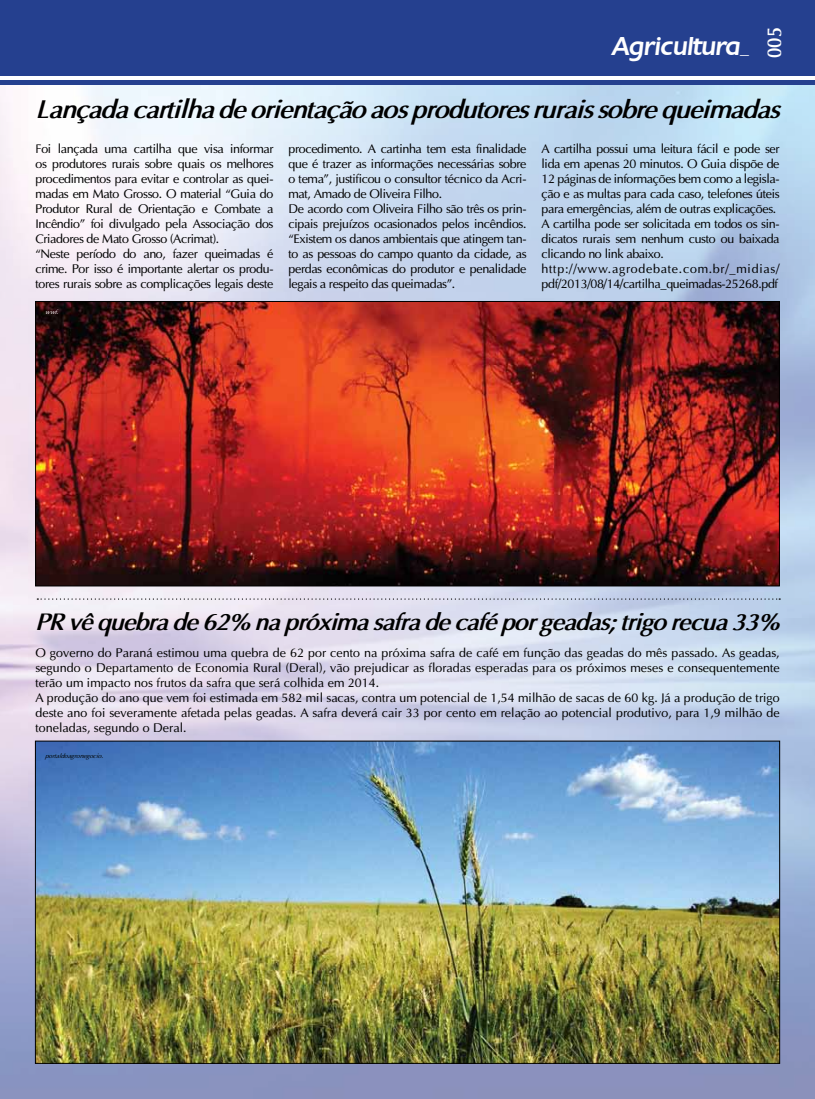
<style>
.page{position:relative;width:815px;height:1099px;background:#fff}
.page>*{position:absolute;margin:0;border:0;box-sizing:border-box;transform-origin:0 0}
.t1{font:italic 700 25.62px "Optima";color:#000}
.t2{font:italic 500 25px "Chantilly";letter-spacing:-.02em;color:#fff}
.t3{font:italic 700 23.75px "Optima";color:#000}
.t4{font:700 20px "Optima";color:#fff;scale:.87 1}
.t5{font:12.5px/15px "Optima";letter-spacing:-.03em;color:#000}
.t6{font:12.5px/15px "Optima";color:#000}
.t7{font:italic 6.25px "Optima";color:#000}
.t8{font:italic 6.25px "Optima";color:#fff}
</style>
<div class="page">
<div style="left:0;top:0;width:815px;height:85px;background:#25408f"></div>
<hr style="left:0;top:76px;width:815px;height:4px;background:#fff">
<img style="left:0;top:85px;width:815px;height:1013px">
<svg style="left:37px;top:598px;width:743px;height:1px"></svg>
<img style="left:37px;top:743px;width:741px;height:318px">
<img style="left:37px;top:303px;width:741px;height:281px">
<h2 class="t2" style="left:611px;top:30px;width:141px">Agricultura_</h2>
<h3 class="t4" style="left:762px;top:58px;width:38px;rotate:-90deg">005</h3>
<h1 class="t1" style="left:35px;top:93px;width:754px">Lançadacartilhadeorientaçãoaosprodutoresruraissobrequeimadas</h1>
<p class="t5" style="left:288px;top:141px;width:240px">procedimento. A cartinha tem esta finalidade que é trazer as informações necessárias sobre o tema”, justificou o consultor técnico da Acri&shy;mat, Amado de Oliveira Filho.<br>De acordo com Oliveira Filho são três os prin&shy;cipais prejuízos ocasionados pelos incêndios. “Existem os danos ambientais que atingem tan&shy;to as pessoas do campo quanto da cidade, as perdas econômicas do produtor e penalidade legais a respeito das queimadas”.</p>
<p class="t5" style="left:542px;top:141px;width:240px">A cartilha possui uma leitura fácil e pode ser lida em apenas 20 minutos. O Guia dispõe de 12 páginas de informações bem como a legisla&shy;ção e as multas para cada caso, telefones úteis para emergências, além de outras explicações.<br>A cartilha pode ser solicitada em todos os sin&shy;dicatos rurais sem nenhum custo ou baixada clicando no link abaixo. http://www.agrodebate.com.br/_midias/ pdf/2013/08/14/cartilha_queimadas-25268.pdf</p>
<p class="t5" style="left:35px;top:141px;width:240px">Foi lançada uma cartilha que visa informar os produtores rurais sobre quais os melhores procedimentos para evitar e controlar as quei&shy;madas em Mato Grosso. O material “Guia do Produtor Rural de Orientação e Combate a Incêndio” foi divulgado pela Associação dos Criadores de Mato Grosso (Acrimat).<br>“Neste período do ano, fazer queimadas é crime. Por isso é importante alertar os produ&shy;tores rurais sobre as complicações legais deste</p>
<p class="t8" style="left:45px;top:308px;width:17px">wwf.</p>
<h3 class="t3" style="left:35px;top:607px;width:753px">PRvêquebrade62% napróximasafradecaféporgeadas;trigorecua33%</h3>
<p class="t6" style="left:35px;top:645px;width:746px">O governo do Paraná estimou uma quebra de 62 por cento na próxima safra de café em função das geadas do mês passado. As geadas, segundo o Departamento de Economia Rural (Deral), vão prejudicar as floradas esperadas para os próximos meses e consequentemente terão um impacto nos frutos da safra que será colhida em 2014.<br>A produção do ano que vem foi estimada em 582 mil sacas, contra um potencial de 1,54 milhão de sacas de 60 kg. Já a produção de trigo deste ano foi severamente afetada pelas geadas. A safra deverá cair 33 por cento em relação ao potencial produtivo, para 1,9 milhão de toneladas, segundo o Deral.</p>
<p class="t7" style="left:45px;top:752px;width:62px">portaldoagronegocio.</p>
</div>
